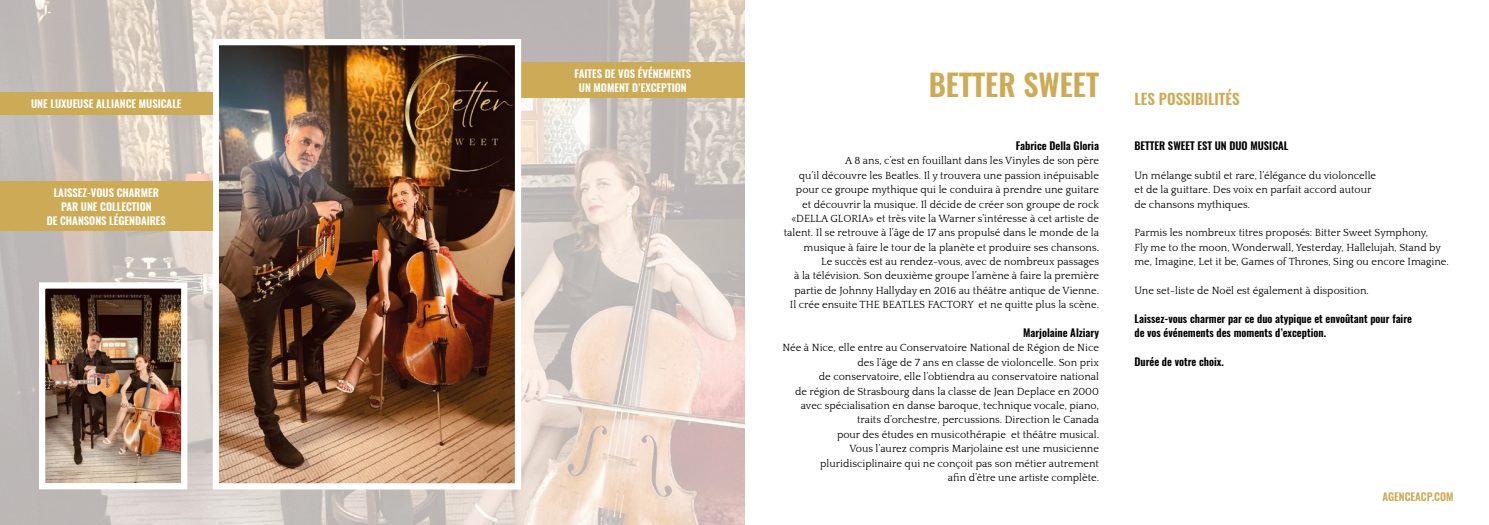
<style>
.page{position:relative;width:1489px;height:525px;background:#fff}
.page>*{position:absolute;margin:0;border:0;box-sizing:border-box;transform-origin:0 0}
.t1{font:600 30px "Oswald";color:#cdab56}
.t2{font:600 15px "Oswald";color:#cdab56}
.t3{font:10.62px/14.4px "Quattrocento";color:#000}
.t4{font:600 10.62px/14.4px "Oswald";color:#000}
.t5{font:600 10.62px/13.8px "Oswald";color:#fff;text-align:center}
.t6{font:600 10.62px "Oswald";color:#cdab56}
</style>
<div class="page">
<img style="left:0;top:0;width:744px;height:524px">
<div style="left:521px;top:62px;width:223px;height:35px;background:#cdab56"></div>
<img style="left:220px;top:46px;width:294px;height:436px">
<div style="left:213px;top:39px;width:308px;height:450px;border:6px solid #fff"></div>
<div style="left:0;top:181px;width:213px;height:49px;background:#cdab56"></div>
<div style="left:0;top:92px;width:213px;height:22px;background:#cdab56"></div>
<img style="left:46px;top:289px;width:134px;height:193px">
<div style="left:39px;top:282px;width:148px;height:207px;border:6px solid #fff"></div>
<p class="t5" style="left:574px;top:67px;width:118px">FAITES DE VOS ÉVÉNEMENTS<br>UN MOMENT D’EXCEPTION</p>
<h1 class="t1" style="left:928px;top:63px;width:172px">BETTER SWEET</h1>
<p class="t5" style="left:31px;top:97px;width:152px">UNE LUXUEUSE ALLIANCE MUSICALE</p>
<h2 class="t2" style="left:1134px;top:88px;width:107px">LES POSSIBILITÉS</h2>
<p class="t4" style="left:1134px;top:139px;width:155px">BETTER SWEET EST UN DUO MUSICAL</p>
<p class="t3" style="left:1134px;top:168px;width:243px">Un mélange subtil et rare, l’élégance du violoncelle et de la guittare. Des voix en parfait accord autour de chansons mythiques.</p>
<p class="t3" style="left:1134px;top:226px;width:316px">Parmis les nombreux titres proposés: Bitter Sweet Symphony,<br>Fly me to the moon, Wonderwall, Yesterday, Hallelujah, Stand by me, Imagine, Let it be, Games of Thrones, Sing ou encore Imagine.</p>
<p class="t3" style="left:1134px;top:283px;width:236px">Une set-liste de Noël est également à disposition.</p>
<p class="t4" style="left:1134px;top:311px;width:279px">Laissez-vous charmer par ce duo atypique et envoûtant pour faire de vos événements des moments d’exception.</p>
<p class="t4" style="left:1134px;top:354px;width:91px">Durée de votre choix.</p>
<p class="t4" style="left:1015px;top:139px;width:85px">Fabrice Della Gloria</p>
<p class="t3" style="left:783px;top:154px;width:317px;text-align:right">A 8 ans, c’est en fouillant dans les Vinyles de son père<br>qu’il découvre les Beatles. Il y trouvera une passion inépuisable pour ce groupe mythique qui le conduira à prendre une guitare<br>et découvrir la musique. Il décide de créer son groupe de rock «DELLA GLORIA» et très vite la Warner s’intéresse à cet artiste de talent. Il se retrouve à l’âge de 17 ans propulsé dans le monde de la musique à faire le tour de la planète et produire ses chansons.<br>Le succès est au rendez-vous, avec de nombreux passages<br>à la télévision. Son deuxième groupe l’amène à faire la première partie de Johnny Hallyday en 2016 au théâtre antique de Vienne.<br>Il crée ensuite THE BEATLES FACTORY et ne quitte plus la scène.</p>
<p class="t4" style="left:1022px;top:325px;width:77px">Marjolaine Alziary</p>
<p class="t3" style="left:782px;top:341px;width:318px;text-align:right">Née à Nice, elle entre au Conservatoire National de Région de Nice des l’âge de 7 ans en classe de violoncelle. Son prix<br>de conservatoire, elle l’obtiendra au conservatoire national<br>de région de Strasbourg dans la classe de Jean Deplace en 2000 avec spécialisation en danse baroque, technique vocale, piano, traits d’orchestre, percussions. Direction le Canada<br>pour des études en musicothérapie et théâtre musical.<br>Vous l’aurez compris Marjolaine est une musicienne pluridisciplinaire qui ne conçoit pas son métier autrement<br>afin d’être une artiste complète.</p>
<p class="t5" style="left:47px;top:186px;width:121px">LAISSEZ-VOUS CHARMER<br>PAR UNE COLLECTION<br>DE CHANSONS LÉGENDAIRES</p>
<p class="t6" style="left:1382px;top:489px;width:73px">AGENCEACP.COM</p>
</div>
